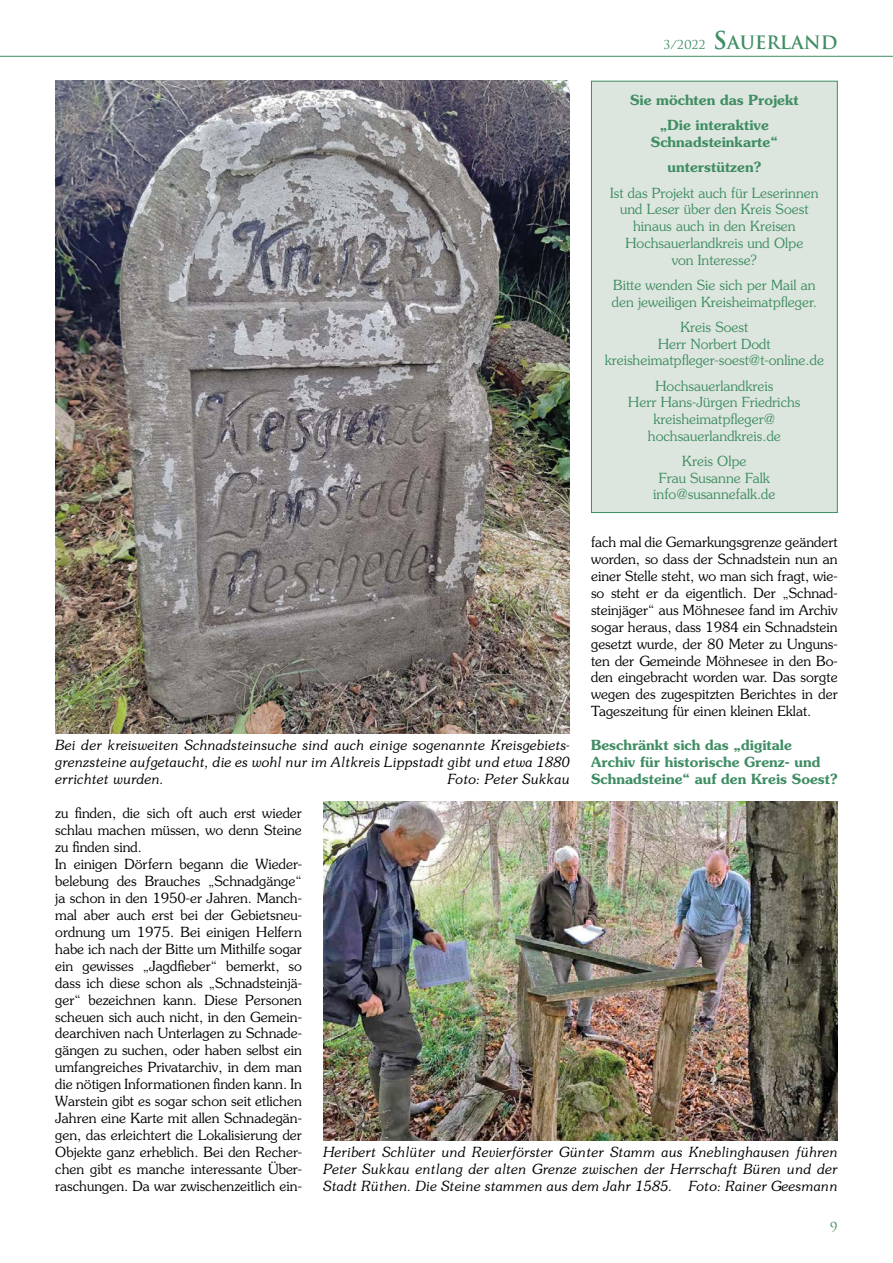
<style>
.page{position:relative;width:893px;height:1263px;background:#fff}
.page>*{position:absolute;margin:0;border:0;box-sizing:border-box;transform-origin:0 0}
.t1{font:700 18px "Trajan";color:#3f8d63}
.t2{font:300 13.95px/17px "Souvenir";color:#000}
.t3{font:italic 300 13.95px/17px "Souvenir";color:#000;text-align:justify}
.t4{font:300 13.95px/16.8px "Souvenir";color:#3f8d63;text-align:center}
.t5{font:600 13.95px/25.2px "Souvenir";color:#3f8d63;text-align:center}
.t6{font:13.5px "Trajan";color:#3f8d63}
.s1{font-weight:400;font-size:12px}
.s2{font-size:24px}
</style>
<div class="page">
<hr style="left:0;top:56px;width:893px;height:1px;background:#3f8d63">
<div style="left:591px;top:81px;width:246px;height:431px;background:#dde6de"></div>
<div style="left:591px;top:81px;width:247px;height:432px;border:1px solid #3f8d63"></div>
<img style="left:55px;top:80px;width:515px;height:653px">
<img style="left:323px;top:801px;width:515px;height:339px">
<p class="t3" style="left:55px;top:737px;width:516px">Bei der kreisweiten Schnadsteinsuche sind auch einige sogenannte Kreisgebiets&shy;grenzsteine aufgetaucht, die es wohl nur im Altkreis Lippstadt gibt und etwa 1880 errichtet wurden.</p>
<p class="t3" style="left:447px;top:771px;width:124px">Foto: Peter Sukkau</p>
<p class="t1" style="left:663px;top:32px;width:176px"><span class="s1">3/2022</span> <span class="s2">S</span>AUERLAND</p>
<p class="t5" style="left:630px;top:88px;width:170px">Sie möchten das Projekt „Die interaktive</p>
<p class="t5" style="left:651px;top:130px;width:128px">Schnadsteinkarte“ unterstützen?</p>
<p class="t4" style="left:610px;top:184px;width:210px">Ist das Projekt auch für Leserinnen und Leser über den Kreis Soest hinaus auch in den Kreisen<br>Hochsauerlandkreis und Olpe<br>von Interesse?</p>
<p class="t4" style="left:612px;top:276px;width:207px;text-align:left">Bitte wenden Sie sich per Mail an den jeweiligen Kreisheimatpfleger.</p>
<p class="t4" style="left:605px;top:318px;width:221px">Kreis Soest<br>Herr Norbert Dodt kreisheimatpfleger-soest@t-online.de</p>
<p class="t4" style="left:628px;top:377px;width:174px">Hochsauerlandkreis<br>Herr Hans-Jürgen Friedrichs kreisheimatpfleger@ hochsauerlandkreis.de</p>
<p class="t4" style="left:653px;top:453px;width:124px">Kreis Olpe<br>Frau Susanne Falk info@susannefalk.de</p>
<p class="t2" style="left:591px;top:533px;width:248px;text-align:justify">fach mal die Gemarkungsgrenze geändert worden, so dass der Schnadstein nun an einer Stelle steht, wo man sich fragt, wie&shy;so steht er da eigentlich. Der „Schnad&shy;steinjäger“ aus Möhnesee fand im Archiv sogar heraus, dass 1984 ein Schnadstein gesetzt wurde, der 80 Meter zu Unguns&shy;ten der Gemeinde Möhnesee in den Bo&shy;den eingebracht worden war. Das sorgte wegen des zugespitzten Berichtes in der Tageszeitung für einen kleinen Eklat.</p>
<p class="t5" style="left:591px;top:737px;width:248px;line-height:17px;text-align:left">Beschränkt sich das „digitale<br>Archiv für historische Grenz- und<br>Schnadsteine“ auf den Kreis Soest?</p>
<p class="t2" style="left:55px;top:805px;width:248px">zu finden, die sich oft auch erst wieder schlau machen müssen, wo denn Steine zu finden sind.<br>In einigen Dörfern begann die Wieder&shy;belebung des Brauches „Schnadgänge“ ja schon in den 1950-er Jahren. Manch&shy;mal aber auch erst bei der Gebietsneu&shy;ordnung um 1975. Bei einigen Helfern habe ich nach der Bitte um Mithilfe sogar ein gewisses „Jagdfieber“ bemerkt, so dass ich diese schon als „Schnadsteinjä&shy;ger“ bezeichnen kann. Diese Personen scheuen sich auch nicht, in den Gemein&shy;dearchiven nach Unterlagen zu Schnade&shy;gängen zu suchen, oder haben selbst ein umfangreiches Privatarchiv, in dem man die nötigen Informationen finden kann. In Warstein gibt es sogar schon seit etlichen Jahren eine Karte mit allen Schnadegän&shy;gen, das erleichtert die Lokalisierung der Objekte ganz erheblich. Bei den Recher&shy;chen gibt es manche interessante Über&shy;raschungen. Da war zwischenzeitlich ein-</p>
<p class="t3" style="left:323px;top:1144px;width:516px">Heribert Schlüter und Revierförster Günter Stamm aus Kneblinghausen führen Peter Sukkau entlang der alten Grenze zwischen der Herrschaft Büren und der Stadt Rüthen. Die Steine stammen aus dem Jahr 1585. Foto: Rainer Geesmann</p>
<p class="t6" style="left:830px;top:1219px;width:9px">9</p>
</div>
